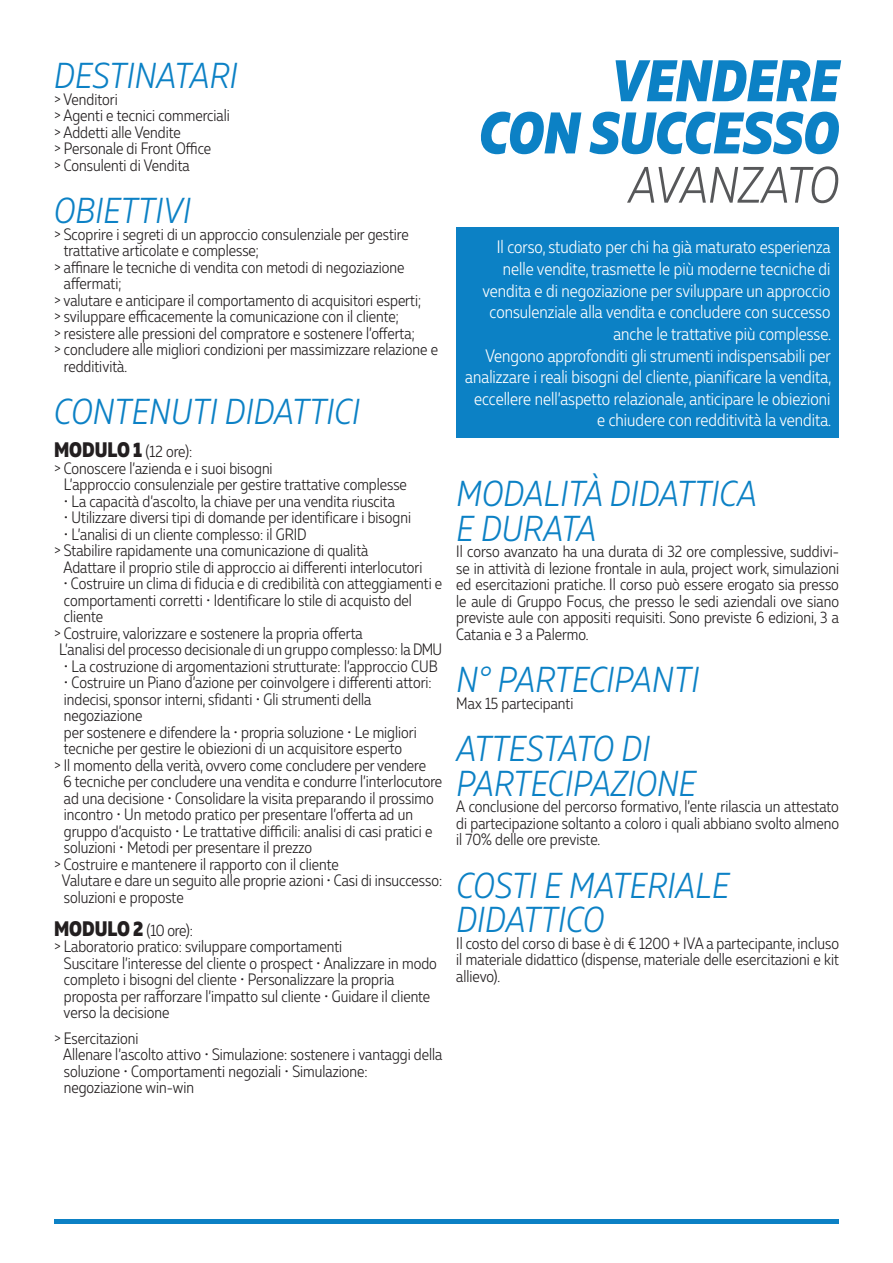
<style>
.page{position:relative;width:893px;height:1263px;background:#fff}
.page>*{position:absolute;margin:0;border:0;box-sizing:border-box;transform-origin:0 0}
.t1{font:italic 800 58.5px/52.2px "Muller Narrow";color:#0c81c5;text-align:right}
.t2{font:italic 300 51px "Muller Narrow";letter-spacing:-.025em;color:#57585a}
.t3{font:italic 300 36px/34.5px "Muller Narrow";letter-spacing:.01em;color:#0c81c5}
.t4{font:300 18px/21.6px "Muller Narrow";color:#fff;text-align:right}
.t5{font:300 16.5px/16.5px "Muller Narrow";color:#231f20;text-align:justify}
.s1{font-weight:800;font-size:21px}
</style>
<div class="page">
<div style="left:456px;top:227px;width:383px;height:211px;background:#0c81c5"></div>
<div style="left:54px;top:1219px;width:785px;height:5px;background:#0c81c5"></div>
<h3 class="t3" style="left:54px;top:58px;width:185px">DESTINATARI</h3>
<p class="t5" style="left:54px;top:91px;width:177px;text-align:left">&gt; Venditori<br>&gt; Agenti e tecnici commerciali &gt; Addetti alle Vendite<br>&gt; Personale di Front Office<br>&gt; Consulenti di Vendita</p>
<h3 class="t3" style="left:54px;top:193px;width:138px">OBIETTIVI</h3>
<p class="t5" style="left:54px;top:226px;width:356px">&gt; Scoprire i segreti di un approccio consulenziale per gestire</p>
<p class="t5" style="left:64px;top:242px;width:197px">trattative articolate e complesse;</p>
<p class="t5" style="left:54px;top:259px;width:352px">&gt; affinare le tecniche di vendita con metodi di negoziazione</p>
<p class="t5" style="left:64px;top:275px;width:59px">affermati;</p>
<p class="t5" style="left:54px;top:292px;width:369px">&gt; valutare e anticipare il comportamento di acquisitori esperti;</p>
<p class="t5" style="left:54px;top:308px;width:346px">&gt; sviluppare efficacemente la comunicazione con il cliente;</p>
<p class="t5" style="left:54px;top:325px;width:362px">&gt; resistere alle pressioni del compratore e sostenere l’offerta;</p>
<p class="t5" style="left:54px;top:341px;width:385px">&gt; concludere alle migliori condizioni per massimizzare relazione e</p>
<p class="t5" style="left:64px;top:358px;width:65px">redditività.</p>
<h3 class="t3" style="left:54px;top:394px;width:307px">CONTENUTI DIDATTICI</h3>
<p class="t5" style="left:54px;top:443px;width:140px"><span class="s1">MODULO 1</span> (12 ore):</p>
<p class="t5" style="left:54px;top:460px;width:220px">&gt; Conoscere l’azienda e i suoi bisogni</p>
<p class="t5" style="left:64px;top:476px;width:345px">L’approccio consulenziale per gestire trattative complesse</p>
<p class="t5" style="left:64px;top:493px;width:333px">• La capacità d’ascolto, la chiave per una vendita riuscita</p>
<p class="t5" style="left:64px;top:509px;width:349px">• Utilizzare diversi tipi di domande per identificare i bisogni</p>
<p class="t5" style="left:64px;top:526px;width:244px">• L’analisi di un cliente complesso: il GRID</p>
<p class="t5" style="left:54px;top:542px;width:316px">&gt; Stabilire rapidamente una comunicazione di qualità</p>
<p class="t5" style="left:63px;top:559px;width:361px">Adattare il proprio stile di approccio ai differenti interlocutori</p>
<p class="t5" style="left:63px;top:575px;width:380px">• Costruire un clima di fiducia e di credibilità con atteggiamenti e</p>
<p class="t5" style="left:64px;top:592px;width:350px">comportamenti corretti • Identificare lo stile di acquisto del</p>
<p class="t5" style="left:64px;top:608px;width:41px">cliente</p>
<p class="t5" style="left:54px;top:625px;width:310px">&gt; Costruire, valorizzare e sostenere la propria offerta</p>
<p class="t5" style="left:59px;top:641px;width:385px">L’analisi del processo decisionale di un gruppo complesso: la DMU</p>
<p class="t5" style="left:64px;top:658px;width:375px">• La costruzione di argomentazioni strutturate: l’approccio CUB</p>
<p class="t5" style="left:64px;top:674px;width:369px">• Costruire un Piano d’azione per coinvolgere i differenti attori:</p>
<p class="t5" style="left:64px;top:691px;width:309px">indecisi, sponsor interni, sfidanti • Gli strumenti della</p>
<p class="t5" style="left:64px;top:707px;width:80px">negoziazione</p>
<p class="t5" style="left:64px;top:724px;width:354px">per sostenere e difendere la • propria soluzione • Le migliori</p>
<p class="t5" style="left:64px;top:740px;width:340px">tecniche per gestire le obiezioni di un acquisitore esperto</p>
<p class="t5" style="left:54px;top:757px;width:374px">&gt; Il momento della verità, ovvero come concludere per vendere</p>
<p class="t5" style="left:64px;top:773px;width:380px">6 tecniche per concludere una vendita e condurre l’interlocutore</p>
<p class="t5" style="left:64px;top:790px;width:371px">ad una decisione • Consolidare la visita preparando il prossimo</p>
<p class="t5" style="left:64px;top:806px;width:351px">incontro • Un metodo pratico per presentare l’offerta ad un</p>
<p class="t5" style="left:64px;top:823px;width:370px">gruppo d’acquisto • Le trattative difficili: analisi di casi pratici e</p>
<p class="t5" style="left:64px;top:839px;width:250px">soluzioni • Metodi per presentare il prezzo</p>
<p class="t5" style="left:54px;top:856px;width:286px">&gt; Costruire e mantenere il rapporto con il cliente</p>
<p class="t5" style="left:62px;top:872px;width:382px">Valutare e dare un seguito alle proprie azioni • Casi di insuccesso:</p>
<p class="t5" style="left:64px;top:889px;width:121px">soluzioni e proposte</p>
<p class="t5" style="left:54px;top:922px;width:140px"><span class="s1">MODULO 2</span> (10 ore):</p>
<p class="t5" style="left:54px;top:938px;width:290px">&gt; Laboratorio pratico: sviluppare comportamenti</p>
<p class="t5" style="left:64px;top:955px;width:375px">Suscitare l’interesse del cliente o prospect • Analizzare in modo</p>
<p class="t5" style="left:64px;top:971px;width:332px">completo i bisogni del cliente • Personalizzare la propria</p>
<p class="t5" style="left:64px;top:988px;width:368px">proposta per rafforzare l’impatto sul cliente • Guidare il cliente</p>
<p class="t5" style="left:64px;top:1004px;width:107px">verso la decisione</p>
<p class="t5" style="left:63px;top:1030px;width:381px;text-align:left;text-indent:-9px">&gt; Esercitazioni<br>Allenare l’ascolto attivo • Simulazione: sostenere i vantaggi della soluzione • Comportamenti negoziali • Simulazione: negoziazione win-win</p>
<h1 class="t1" style="left:479px;top:55px;width:362px">VENDERE<br>CON SUCCESSO</h1>
<h2 class="t2" style="left:629px;top:154px;width:212px">AVANZATO</h2>
<p class="t4" style="left:465px;top:236px;width:367px">Il corso, studiato per chi ha già maturato esperienza nelle vendite, trasmette le più moderne tecniche di vendita e di negoziazione per sviluppare un approccio consulenziale alla vendita e concludere con successo anche le trattative più complesse.<br>Vengono approfonditi gli strumenti indispensabili per analizzare i reali bisogni del cliente, pianificare la vendita, eccellere nell’aspetto relazionale, anticipare le obiezioni e chiudere con redditività la vendita.</p>
<h3 class="t3" style="left:456px;top:476px;width:302px">MODALITÀ DIDATTICA<br>E DURATA</h3>
<p class="t5" style="left:456px;top:543px;width:384px">Il corso avanzato ha una durata di 32 ore complessive, suddivi&shy;se in attività di lezione frontale in aula, project work, simulazioni ed esercitazioni pratiche. Il corso può essere erogato sia presso le aule di Gruppo Focus, che presso le sedi aziendali ove siano previste aule con appositi requisiti. Sono previste 6 edizioni, 3 a Catania e 3 a Palermo.</p>
<h3 class="t3" style="left:456px;top:662px;width:244px">N° PARTECIPANTI</h3>
<p class="t5" style="left:456px;top:695px;width:119px">Max 15 partecipanti</p>
<h3 class="t3" style="left:456px;top:731px;width:241px">ATTESTATO DI<br>PARTECIPAZIONE</h3>
<p class="t5" style="left:456px;top:798px;width:384px">A conclusione del percorso formativo, l’ente rilascia un attestato di partecipazione soltanto a coloro i quali abbiano svolto almeno il 70% delle ore previste.</p>
<h3 class="t3" style="left:456px;top:868px;width:274px">COSTI E MATERIALE<br>DIDATTICO</h3>
<p class="t5" style="left:456px;top:935px;width:384px">Il costo del corso di base è di € 1200 + IVA a partecipante, incluso il materiale didattico (dispense, materiale delle esercitazioni e kit allievo).</p>
</div>
